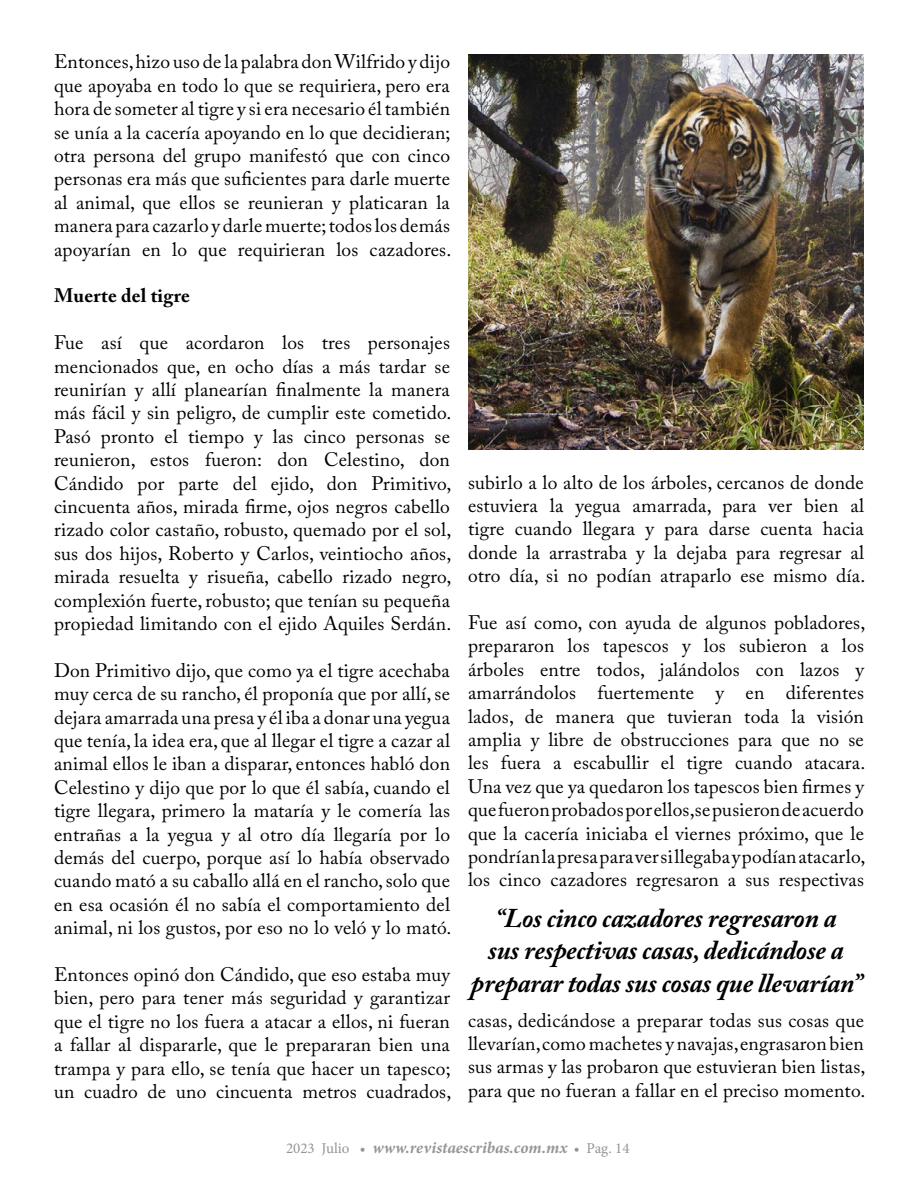
<style>
.page{position:relative;width:918px;height:1188px;background:#fff}
.page>*{position:absolute;margin:0;border:0;box-sizing:border-box;transform-origin:0 0}
.t1{font:italic 700 27px/32.4px "Adobe Caslon Pro";letter-spacing:-.01em;color:#000;text-align:center}
.t2{font:19.5px/23.4px "Adobe Caslon Pro";letter-spacing:.01em;color:#000;text-align:justify}
.t3{font:700 19.5px "Adobe Caslon Pro";letter-spacing:.01em;color:#000}
.t4{font:italic 700 16.5px "Minion Pro";letter-spacing:.005em;color:#939598}
.s1{font-weight:400;font-style:normal;font-size:15px}
</style>
<div class="page">
<img style="left:468px;top:54px;width:396px;height:396px">
<p class="t2" style="left:54px;top:50px;width:399px">Entonces, hizo uso de la palabra don Wilfrido y dijo que apoyaba en todo lo que se requiriera, pero era hora de someter al tigre y si era necesario él también se unía a la cacería apoyando en lo que decidieran; otra persona del grupo manifestó que con cinco personas era más que suficientes para darle muerte al animal, que ellos se reunieran y platicaran la manera para cazarlo y darle muerte; todos los demás apoyarían en lo que requirieran los cazadores.</p>
<p class="t3" style="left:54px;top:284px;width:138px">Muerte del tigre</p>
<p class="t2" style="left:54px;top:331px;width:399px">Fue así que acordaron los tres personajes mencionados que, en ocho días a más tardar se reunirían y allí planearían finalmente la manera más fácil y sin peligro, de cumplir este cometido.<br>Pasó pronto el tiempo y las cinco personas se reunieron, estos fueron: don Celestino, don Cándido por parte del ejido, don Primitivo, cincuenta años, mirada firme, ojos negros cabello rizado color castaño, robusto, quemado por el sol, sus dos hijos, Roberto y Carlos, veintiocho años, mirada resuelta y risueña, cabello rizado negro, complexión fuerte, robusto; que tenían su pequeña propiedad limitando con el ejido Aquiles Serdán.</p>
<p class="t2" style="left:54px;top:658px;width:399px">Don Primitivo dijo, que como ya el tigre acechaba muy cerca de su rancho, él proponía que por allí, se dejara amarrada una presa y él iba a donar una yegua que tenía, la idea era, que al llegar el tigre a cazar al animal ellos le iban a disparar, entonces habló don Celestino y dijo que por lo que él sabía, cuando el tigre llegara, primero la mataría y le comería las entrañas a la yegua y al otro día llegaría por lo demás del cuerpo, porque así lo había observado cuando mató a su caballo allá en el rancho, solo que en esa ocasión él no sabía el comportamiento del animal, ni los gustos, por eso no lo veló y lo mató.</p>
<p class="t2" style="left:54px;top:963px;width:399px">Entonces opinó don Cándido, que eso estaba muy bien, pero para tener más seguridad y garantizar que el tigre no los fuera a atacar a ellos, ni fueran a fallar al dispararle, que le prepararan bien una trampa y para ello, se tenía que hacer un tapesco; un cuadro de uno cincuenta metros cuadrados,</p>
<p class="t2" style="left:468px;top:470px;width:399px">subirlo a lo alto de los árboles, cercanos de donde estuviera la yegua amarrada, para ver bien al tigre cuando llegara y para darse cuenta hacia donde la arrastraba y la dejaba para regresar al otro día, si no podían atraparlo ese mismo día.</p>
<p class="t2" style="left:468px;top:611px;width:399px">Fue así como, con ayuda de algunos pobladores, prepararon los tapescos y los subieron a los árboles entre todos, jalándolos con lazos y amarrándolos fuertemente y en diferentes lados, de manera que tuvieran toda la visión amplia y libre de obstrucciones para que no se les fuera a escabullir el tigre cuando atacara.<br>Una vez que ya quedaron los tapescos bien firmes y que fueron probados por ellos, se pusieron de acuerdo que la cacería iniciaba el viernes próximo, que le pondrían la presa para ver si llegaba y podían atacarlo, los cinco cazadores regresaron a sus respectivas</p>
<h1 class="t1" style="left:471px;top:901px;width:393px">“Los cinco cazadores regresaron a<br>sus respectivas casas, dedicándose a preparar todas sus cosas que llevarían”</h1>
<p class="t2" style="left:468px;top:1008px;width:399px">casas, dedicándose a preparar todas sus cosas que llevarían, como machetes y navajas, engrasaron bien sus armas y las probaron que estuvieran bien listas, para que no fueran a fallar en el preciso momento.</p>
<p class="t4" style="left:286px;top:1136px;width:345px"><span class="s1">2023 Julio •</span> www.revistaescribas.com.mx <span class="s1">• Pag. 14</span></p>
</div>
